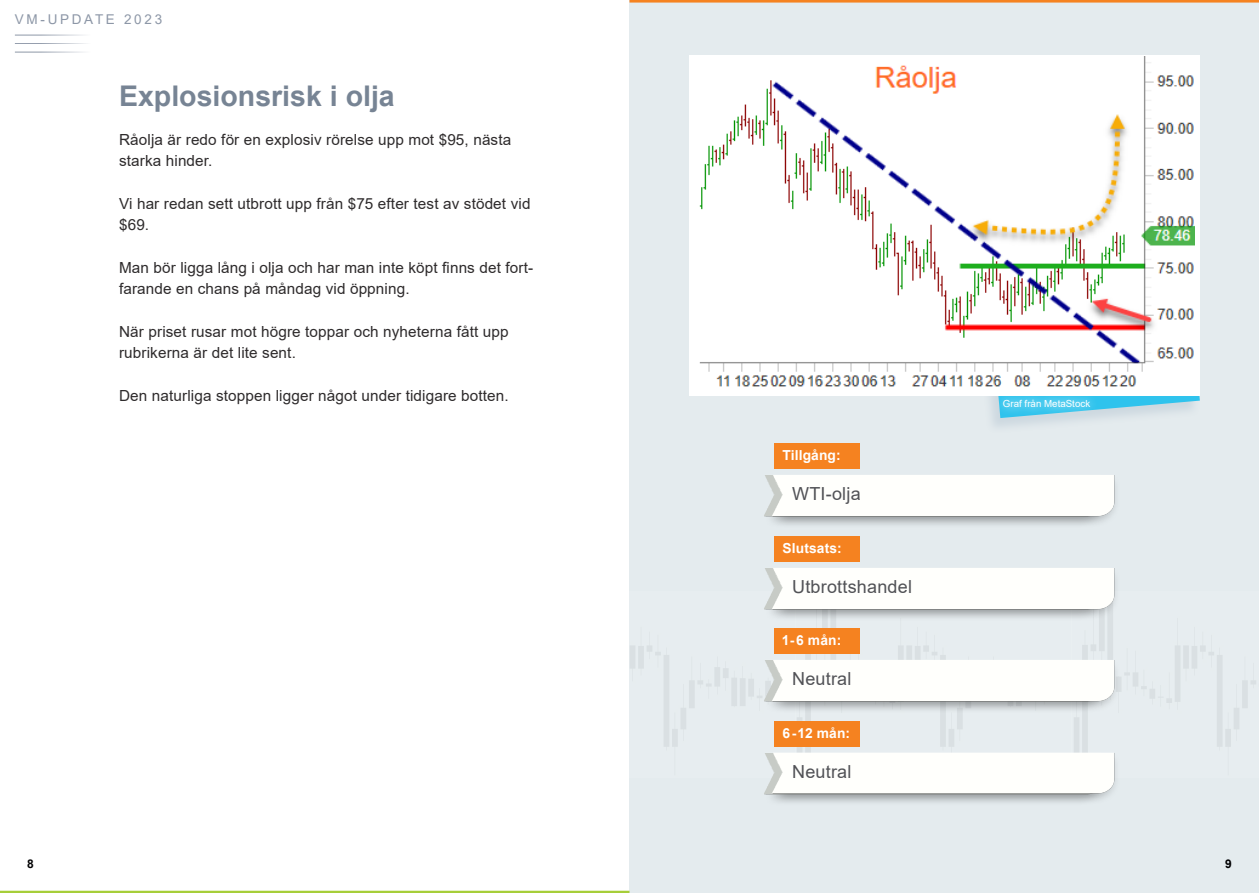
<style>
.page{position:relative;width:1259px;height:893px;background:#fff}
.page>*{position:absolute;margin:0;border:0;box-sizing:border-box;transform-origin:0 0}
.RUBBE_2020{font:700 28.5px "Arial";color:#778494}
.TABELLTEXT_2020{font:18px "Arial";letter-spacing:.01em;color:#515256}
.BRÖD_2020{font:15.3px/21.3px "Arial";letter-spacing:.01em;color:#2e2b2c}
.t1{font:700 13.8px "Arial";letter-spacing:.01em;color:#fff}
.t2{font:13.5px "Arial";letter-spacing:.2em;color:#8d97a7}
.t3{font:700 12px "Arial";color:#000002}
.t4{font:9.75px "Arial";color:#fff}
</style>
<div class="page">
<div style="left:629px;top:0;width:630px;height:893px;background:#e4ebee"></div>
<img style="left:630px;top:628px;width:626px;height:118px">
<div style="left:977px;top:306px;width:223px;height:128px;background:#89a2b7;opacity:.25"></div>
<svg style="left:992px;top:395px;width:207px;height:23px"></svg>
<div style="left:689px;top:55px;width:510px;height:340px;background:#fff"></div>
<div style="left:994px;top:391px;width:104px;height:25px;background:#fff;opacity:.75"></div>
<div style="left:774px;top:721px;width:85px;height:25px;background:#f58220"></div>
<div style="left:774px;top:628px;width:85px;height:26px;background:#f58220"></div>
<div style="left:774px;top:536px;width:85px;height:25px;background:#f58220"></div>
<div style="left:774px;top:443px;width:85px;height:26px;background:#f58220"></div>
<hr style="left:15px;top:35px;width:115px;height:1px;background:#8d97a7">
<hr style="left:15px;top:43px;width:115px;height:1px;background:#8d97a7">
<hr style="left:15px;top:52px;width:115px;height:1px;background:#8d97a7">
<img style="left:747px;top:641px;width:8px;height:80px">
<hr style="left:629px;top:0;width:630px;height:3px;background:#f58220">
<hr style="left:0;top:891px;width:629px;height:2px;background:#a6ce39">
<img style="left:755px;top:733px;width:371px;height:70px">
<img style="left:755px;top:641px;width:371px;height:80px">
<img style="left:764px;top:548px;width:352px;height:80px">
<img style="left:764px;top:456px;width:352px;height:69px">
<img style="left:699px;top:56px;width:495px;height:331px">
<p class="t2" style="left:15px;top:10px;width:149px">VM-UPDATE 2023</p>
<p class="RUBBE_2020" style="left:119px;top:76px;width:277px">Explosionsrisk i olja</p>
<p class="BRÖD_2020" style="left:119px;top:129px;width:394px">Råolja är redo för en explosiv rörelse upp mot $95, nästa starka hinder.</p>
<p class="BRÖD_2020" style="left:119px;top:193px;width:413px">Vi har redan sett utbrott upp från $75 efter test av stödet vid $69.</p>
<p class="BRÖD_2020" style="left:119px;top:257px;width:415px">Man bör ligga lång i olja och har man inte köpt finns det fort&shy;farande en chans på måndag vid öppning.</p>
<p class="BRÖD_2020" style="left:119px;top:321px;width:391px">När priset rusar mot högre toppar och nyheterna fått upp rubrikerna är det lite sent.</p>
<p class="BRÖD_2020" style="left:119px;top:385px;width:391px">Den naturliga stoppen ligger något under tidigare botten.</p>
<p class="t1" style="left:782px;top:445px;width:60px">Tillgång:</p>
<p class="TABELLTEXT_2020" style="left:792px;top:482px;width:70px">WTI-olja</p>
<p class="t1" style="left:782px;top:538px;width:61px">Slutsats:</p>
<p class="TABELLTEXT_2020" style="left:792px;top:574px;width:121px">Utbrottshandel</p>
<p class="t1" style="left:782px;top:631px;width:61px">1-6 mån:</p>
<p class="TABELLTEXT_2020" style="left:792px;top:667px;width:61px">Neutral</p>
<p class="t1" style="left:782px;top:723px;width:69px">6-12 mån:</p>
<p class="TABELLTEXT_2020" style="left:792px;top:759px;width:61px">Neutral</p>
<p class="t4" style="left:1003px;top:397px;width:89px">Graf från MetaStock</p>
<p class="t3" style="left:27px;top:856px;width:8px">8</p>
<p class="t3" style="left:1225px;top:856px;width:8px">9</p>
</div>
